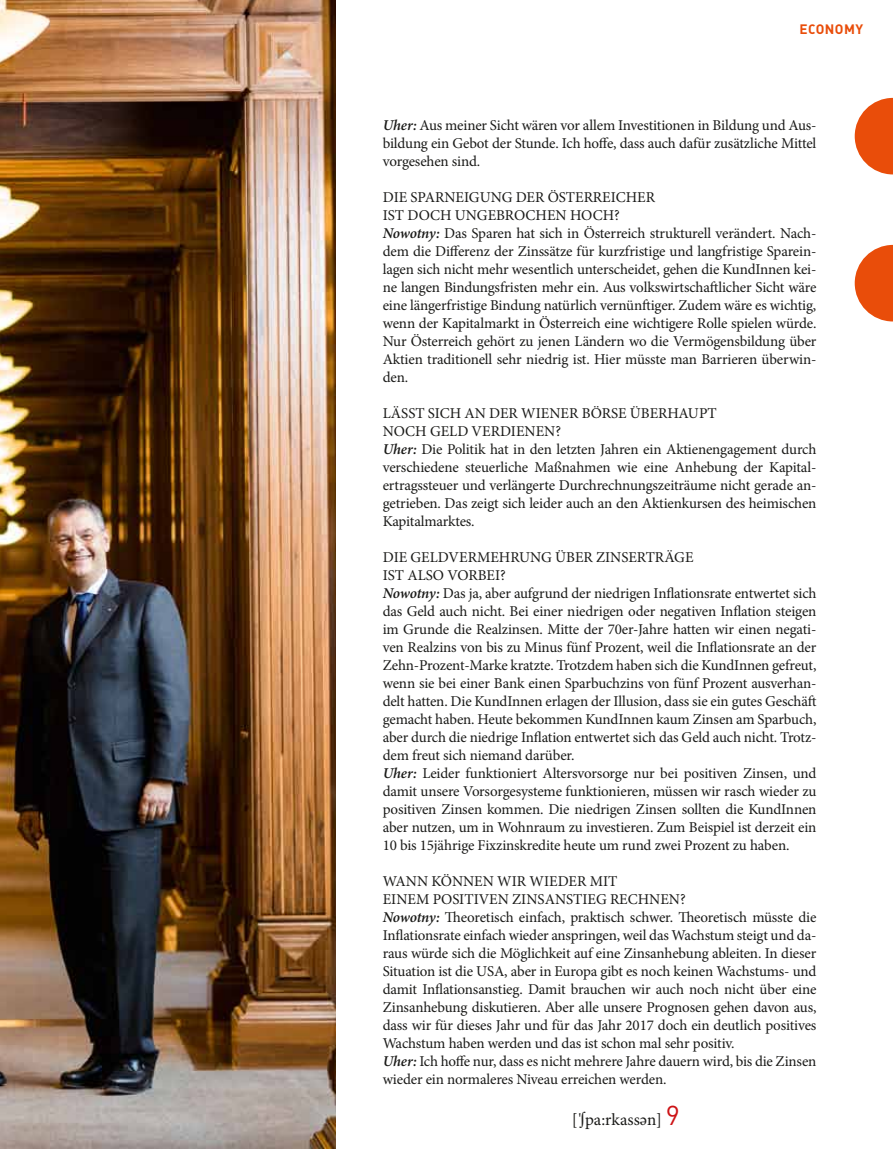
<style>
.page{position:relative;width:893px;height:1149px;background:#fff}
.page>*{position:absolute;margin:0;border:0;box-sizing:border-box;transform-origin:0 0}
.t1{font:16.95px "Minion Pro";letter-spacing:-.005em;color:#1a1a18}
.t2{font:15px/18px "Minion Pro";letter-spacing:-.01em;color:#1a1a18}
.t3{font:700 13.5px "DIN";letter-spacing:.035em;color:#e94d0a}
.s1{font-weight:600;font-style:italic}
.s2{font-family:"DIN";font-size:27px;color:#cd1316}
</style>
<div class="page">
<svg style="left:855px;top:98px;width:38px;height:76px"></svg>
<svg style="left:855px;top:245px;width:38px;height:76px"></svg>
<img style="left:0;top:0;width:336px;height:1148px">
<p class="t3" style="left:799px;top:21px;width:65px">ECONOMY</p>
<p class="t2" style="left:383px;top:116px;width:435px;text-align:justify"><span class="s1">Uher:</span> Aus meiner Sicht wären vor allem Investitionen in Bildung und Aus&shy;bildung ein Gebot der Stunde. Ich hoffe, dass auch dafür zusätzliche Mittel vorgesehen sind.</p>
<p class="t2" style="left:383px;top:188px;width:46px">Die Sparneigung</p>
<p class="t2" style="left:516px;top:188px;width:11px">der</p>
<p class="t2" style="left:548px;top:188px;width:21px">Österreicher</p>
<p class="t2" style="left:383px;top:206px;width:37px">ist doch</p>
<p class="t2" style="left:455px;top:206px;width:12px">ungebrochen</p>
<p class="t2" style="left:570px;top:206px;width:12px">hoch</p>
<p class="t2" style="left:383px;top:206px;width:435px;text-indent:232px">?<br><span class="s1">Nowotny:</span> Das Sparen hat sich in Österreich strukturell verändert. Nach&shy;dem die Differenz der Zinssätze für kurzfristige und langfristige Sparein&shy;lagen sich nicht mehr wesentlich unterscheidet, gehen die KundInnen kei&shy;ne langen Bindungsfristen mehr ein. Aus volkswirtschaftlicher Sicht wäre eine längerfristige Bindung natürlich vernünftiger. Zudem wäre es wichtig, wenn der Kapitalmarkt in Österreich eine wichtigere Rolle spielen würde.<br>Nur Österreich gehört zu jenen Ländern wo die Vermögensbildung über Aktien traditionell sehr niedrig ist. Hier müsste man Barrieren überwin&shy;den.</p>
<p class="t2" style="left:383px;top:404px;width:27px">Lässt</p>
<p class="t2" style="left:428px;top:404px;width:10px">sich</p>
<p class="t2" style="left:464px;top:404px;width:36px">an der</p>
<p class="t2" style="left:521px;top:404px;width:25px">Wiener</p>
<p class="t2" style="left:582px;top:404px;width:19px">Börse</p>
<p class="t2" style="left:630px;top:404px;width:11px">überhaupt</p>
<p class="t2" style="left:383px;top:422px;width:12px">noch</p>
<p class="t2" style="left:430px;top:422px;width:21px">Geld</p>
<p class="t2" style="left:472px;top:422px;width:11px">verdienen</p>
<p class="t2" style="left:383px;top:422px;width:435px;text-indent:173px">?<br><span class="s1">Uher:</span> Die Politik hat in den letzten Jahren ein Aktienengagement durch verschiedene steuerliche Maßnahmen wie eine Anhebung der Kapital&shy;ertragssteuer und verlängerte Durchrechnungszeiträume nicht gerade an&shy;getrieben. Das zeigt sich leider auch an den Aktienkursen des heimischen Kapitalmarktes.</p>
<p class="t2" style="left:383px;top:548px;width:50px">Die Geldvermehrung</p>
<p class="t2" style="left:555px;top:548px;width:11px">über</p>
<p class="t2" style="left:596px;top:548px;width:19px">Zinsertr</p>
<p class="t2" style="left:664px;top:548px;width:21px">äge</p>
<p class="t2" style="left:383px;top:566px;width:35px">ist also</p>
<p class="t2" style="left:447px;top:566px;width:10px">vorbei</p>
<p class="t2" style="left:383px;top:566px;width:435px;text-indent:117px">?<br><span class="s1">Nowotny:</span> Das ja, aber aufgrund der niedrigen Inflationsrate entwertet sich das Geld auch nicht. Bei einer niedrigen oder negativen Inflation steigen im Grunde die Realzinsen. Mitte der 70er-Jahre hatten wir einen negati&shy;ven Realzins von bis zu Minus fünf Prozent, weil die Inflationsrate an der Zehn-Prozent-Marke kratzte. Trotzdem haben sich die KundInnen gefreut, wenn sie bei einer Bank einen Sparbuchzins von fünf Prozent ausverhan&shy;delt hatten. Die KundInnen erlagen der Illusion, dass sie ein gutes Geschäft gemacht haben. Heute bekommen KundInnen kaum Zinsen am Sparbuch, aber durch die niedrige Inflation entwertet sich das Geld auch nicht. Trotz&shy;dem freut sich niemand darüber.<br><span class="s1">Uher:</span> Leider funktioniert Altersvorsorge nur bei positiven Zinsen, und damit unsere Vorsorgesysteme funktionieren, müssen wir rasch wieder zu positiven Zinsen kommen. Die niedrigen Zinsen sollten die KundInnen aber nutzen, um in Wohnraum zu investieren. Zum Beispiel ist derzeit ein 10 bis 15jährige Fixzinskredite heute um rund zwei Prozent zu haben.</p>
<p class="t2" style="left:383px;top:872px;width:25px">Wann</p>
<p class="t2" style="left:431px;top:872px;width:12px">können</p>
<p class="t2" style="left:497px;top:872px;width:11px">wir</p>
<p class="t2" style="left:529px;top:872px;width:11px">wieder</p>
<p class="t2" style="left:590px;top:872px;width:10px">mit</p>
<p class="t2" style="left:383px;top:890px;width:11px">einem</p>
<p class="t2" style="left:433px;top:890px;width:10px">positiven</p>
<p class="t2" style="left:512px;top:890px;width:19px">Zinsanstieg</p>
<p class="t2" style="left:610px;top:890px;width:11px">rechnen</p>
<p class="t2" style="left:383px;top:890px;width:435px;text-indent:297px">?<br><span class="s1">Nowotny:</span> Theoretisch einfach, praktisch schwer. Theoretisch müsste die Inflationsrate einfach wieder anspringen, weil das Wachstum steigt und da&shy;raus würde sich die Möglichkeit auf eine Zinsanhebung ableiten. In dieser Situation ist die USA, aber in Europa gibt es noch keinen Wachstums- und damit Inflationsanstieg. Damit brauchen wir auch noch nicht über eine Zinsanhebung diskutieren. Aber alle unsere Prognosen gehen davon aus, dass wir für dieses Jahr und für das Jahr 2017 doch ein deutlich positives Wachstum haben werden und das ist schon mal sehr positiv.<br><span class="s1">Uher:</span> Ich hoffe nur, dass es nicht mehrere Jahre dauern wird, bis die Zinsen wieder ein normaleres Niveau erreichen werden.</p>
<p class="t1" style="left:572px;top:1107px;width:110px">['∫pa:rkassәn] <span class="s2">9</span></p>
</div>
